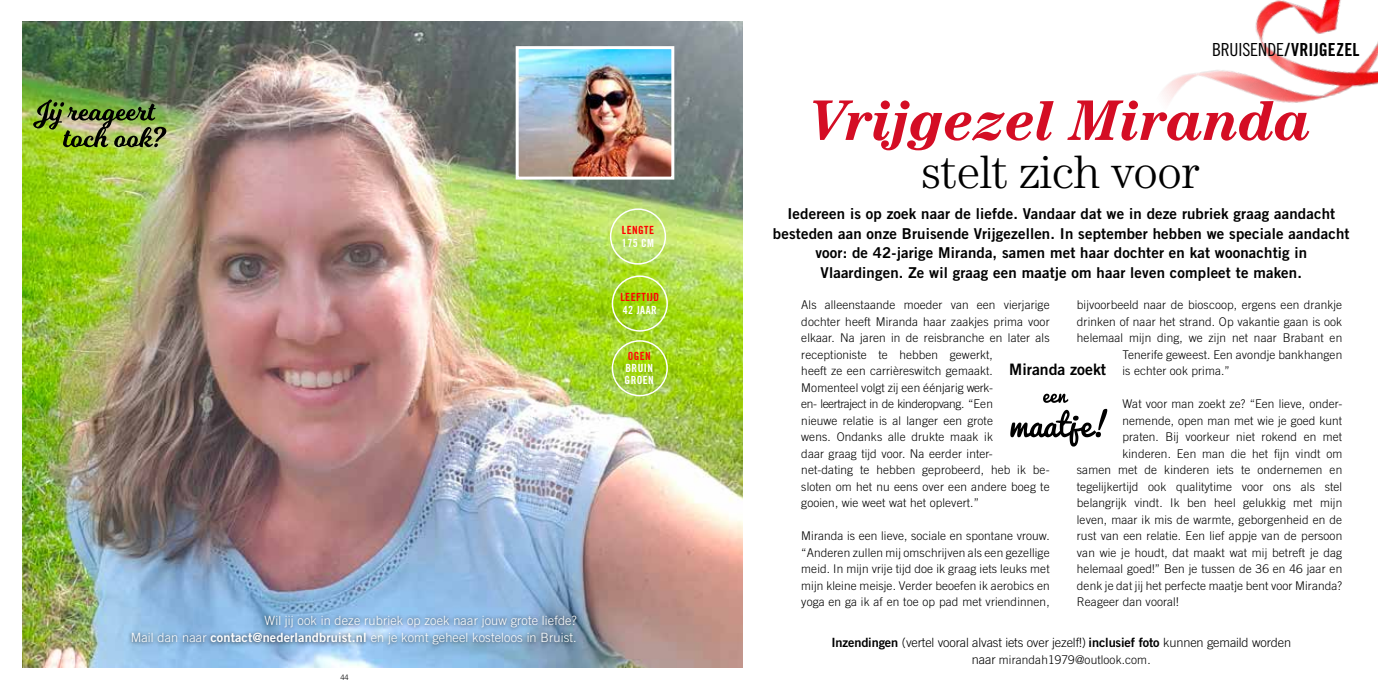
<style>
.page{position:relative;width:1378px;height:689px;background:#fff}
.page>*{position:absolute;margin:0;border:0;box-sizing:border-box;transform-origin:0 0}
.t1{font:italic 700 57.3px "Century Std";letter-spacing:-.01em;color:#d40d24}
.t2{font:300 47.1px "Century Std";letter-spacing:-.01em;color:#000}
.t3{font:18px "Trade Gothic LT Std Bd Cn 20";letter-spacing:.01em;color:#000}
.t4{font:15.75px "Trade Gothic LT Std Bd 2";color:#000}
.t5{font:15px/19.5px "Trade Gothic LT Std Bd 2";letter-spacing:.01em;color:#000;text-align:center}
.t6{font:300 12.75px/17px "Trade Gothic LT Std";letter-spacing:.01em;color:#fff;text-align:right}
.t7{font:300 12.75px "Trade Gothic LT Std";letter-spacing:-.01em;color:#000}
.t8{font:300 12px/16.5px "Trade Gothic LT Std";letter-spacing:.01em;color:#000}
.t9{font:11.25px/12px "Trade Gothic LT Std Bd Cn 20";letter-spacing:.04em;color:#fff}
.t10{font:11.25px "Trade Gothic LT Std Bd Cn 20";letter-spacing:.04em;color:#ff0302}
.t11{font:11.25px "Trade Gothic LT Std Bd Cn 20";letter-spacing:.04em;color:#f00}
.t12{font:11.25px "Trade Gothic LT Std Bd Cn 20";color:#ff0a08}
.t13{font:300 7.5px "Trade Gothic LT Std";color:#000}
.s1{font-family:"Trade Gothic LT Std Bd 2";font-weight:400}
.s2{font-family:"Trade Gothic LT Std Cn 18"}
.s3{font-size:12.75px}
</style>
<div class="page">
<img style="left:22px;top:21px;width:721px;height:647px">
<div style="left:612px;top:275px;width:56px;height:57px;border:2px solid #fff;border-radius:50%"></div>
<div style="left:612px;top:340px;width:56px;height:56px;border:2px solid #fff;border-radius:50%"></div>
<div style="left:610px;top:208px;width:56px;height:57px;border:2px solid #fff;border-radius:50%"></div>
<div style="left:127px;top:611px;width:453px;height:38px;background:#000;opacity:.75"></div>
<img style="left:33px;top:99px;width:133px;height:48px">
<img style="left:520px;top:50px;width:150px;height:126px">
<div style="left:516px;top:46px;width:158px;height:134px;border:3px solid #fff"></div>
<img style="left:1163px;top:0;width:215px;height:103px">
<svg style="left:1010px;top:409px;width:97px;height:37px"></svg>
<svg style="left:1043px;top:394px;width:25px;height:9px"></svg>
<p class="t11" style="left:622px;top:223px;width:34px">LENGTE</p>
<p class="t9" style="left:622px;top:237px;width:34px">175 CM</p>
<p class="t10" style="left:620px;top:290px;width:40px">LEEFTIJD</p>
<p class="t9" style="left:623px;top:304px;width:35px">42 JAAR</p>
<p class="t12" style="left:628px;top:349px;width:25px">OGEN</p>
<p class="t9" style="left:624px;top:362px;width:31px">BRUIN<br>GROEN</p>
<p class="t6" style="left:131px;top:612px;width:447px">Wil jij ook in deze rubriek op zoek naar jouw grote liefde?<br>Mail dan naar <span class="s1">contact@nederlandbruist.nl</span> en je komt geheel kosteloos in Bruist.</p>
<p class="t13" style="left:340px;top:672px;width:10px">44</p>
<h3 class="t3" style="left:1212px;top:38px;width:149px"><span class="s2">BRUISENDE</span>/VRIJGEZEL</h3>
<h1 class="t1" style="left:809px;top:87px;width:504px">Vrijgezel Miranda</h1>
<h2 class="t2" style="left:921px;top:145px;width:280px">stelt zich voor</h2>
<p class="t5" style="left:773px;top:204px;width:578px">Iedereen is op zoek naar de liefde. Vandaar dat we in deze rubriek graag aandacht besteden aan onze Bruisende Vrijgezellen. In september hebben we speciale aandacht voor: de 42-jarige Miranda, samen met haar dochter en kat woonachtig in Vlaardingen. Ze wil graag een maatje om haar leven compleet te maken.</p>
<p class="t8" style="left:801px;top:297px;width:250px">Als alleenstaande moeder van een vierjarige dochter heeft Miranda haar zaakjes prima voor elkaar. Na jaren in de reisbranche en later als receptioniste te hebben gewerkt,<br>heeft ze een carrièreswitch gemaakt.<br>Momenteel volgt zij een éénjarig werk-<br>en- leertraject in de kinderopvang. “Een<br>nieuwe relatie is al langer een grote<br>wens. Ondanks alle drukte maak ik<br>daar graag tijd voor. Na eerder inter-<br>net-dating te hebben geprobeerd, heb ik be&shy;sloten om het nu eens over een andere boeg te gooien, wie weet wat het oplevert.”</p>
<p class="t8" style="left:801px;top:528px;width:250px;text-align:justify">Miranda is een lieve, sociale en spontane vrouw. “Anderen zullen mij omschrijven als een gezellige meid. In mijn vrije tijd doe ik graag iets leuks met mijn kleine meisje. Verder beoefen ik aerobics en yoga en ga ik af en toe op pad met vriendinnen,</p>
<p class="t8" style="left:1077px;top:297px;width:267px">bijvoorbeeld naar de bioscoop, ergens een drankje</p>
<p class="t8" style="left:1077px;top:313px;width:267px">drinken of naar het strand. Op vakantie gaan is ook</p>
<p class="t8" style="left:1077px;top:330px;width:267px">helemaal mijn ding, we zijn net naar Brabant en</p>
<p class="t8" style="left:1122px;top:346px;width:221px">Tenerife geweest. Een avondje bankhangen</p>
<p class="t8" style="left:1122px;top:363px;width:109px">is echter ook prima.”</p>
<p class="t8" style="left:1122px;top:396px;width:221px">Wat voor man zoekt ze? “Een lieve, onder-</p>
<p class="t8" style="left:1122px;top:412px;width:221px">nemende, open man met wie je goed kunt</p>
<p class="t8" style="left:1122px;top:429px;width:221px">praten. Bij voorkeur niet rokend en met</p>
<p class="t8" style="left:1122px;top:445px;width:221px">kinderen. Een man die het fijn vindt om</p>
<p class="t8" style="left:1077px;top:462px;width:267px">samen met de kinderen iets te ondernemen en</p>
<p class="t8" style="left:1077px;top:478px;width:267px">tegelijkertijd ook qualitytime voor ons als stel</p>
<p class="t8" style="left:1077px;top:495px;width:267px">belangrijk vindt. Ik ben heel gelukkig met mijn</p>
<p class="t8" style="left:1077px;top:511px;width:267px">leven, maar ik mis de warmte, geborgenheid en de</p>
<p class="t8" style="left:1077px;top:528px;width:267px">rust van een relatie. Een lief appje van de persoon</p>
<p class="t8" style="left:1077px;top:544px;width:267px">van wie je houdt, dat maakt wat mij betreft je dag</p>
<p class="t8" style="left:1077px;top:561px;width:267px">helemaal goed!” Ben je tussen de 36 en 46 jaar en</p>
<p class="t8" style="left:1077px;top:577px;width:267px">denk je dat jij het perfecte maatje bent voor Miranda?</p>
<p class="t8" style="left:1077px;top:594px;width:103px">Reageer dan vooral!</p>
<h3 class="t4" style="left:1009px;top:360px;width:98px">Miranda zoekt</h3>
<p class="t7" style="left:831px;top:634px;width:461px"><span class="s1">Inzendingen</span> (vertel vooral alvast iets over jezelf!) <span class="s1">inclusief foto</span> kunnen gemaild worden</p>
<p class="t8" style="left:972px;top:651px;width:180px"><span class="s3">naar</span> mirandah1979@outlook.com.</p>
</div>
